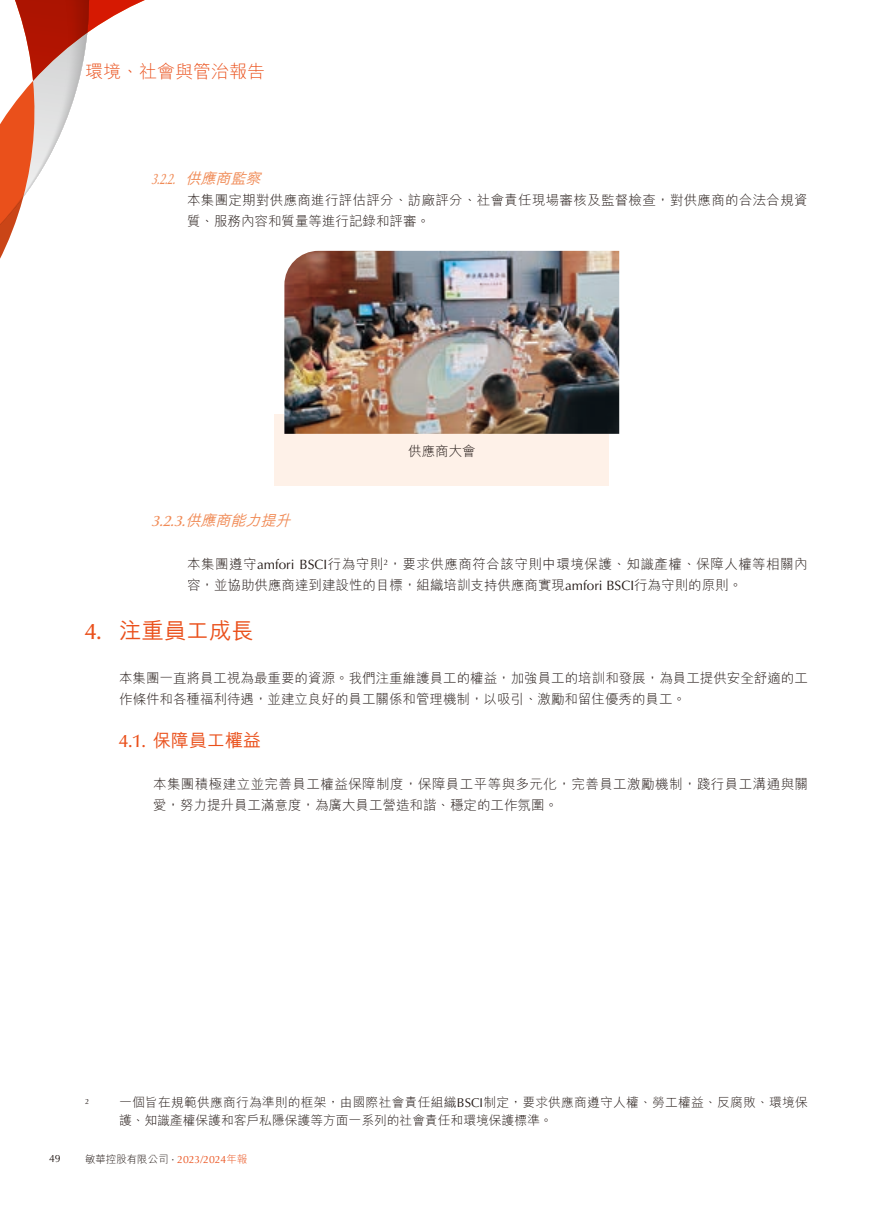
<style>
.page{position:relative;width:893px;height:1212px;background:#fff}
.page>*{position:absolute;margin:0;border:0;box-sizing:border-box;transform-origin:0 0}
.t1{font:500 22.5px "M Hei HK";color:#ea501b}
.t2{font:500 22.5px "Optima LT Std";color:#ea501b}
.t3{font:300 18px "M Hei HK";color:#ea501b}
.t4{font:500 18px "M Hei HK";color:#ea501b}
.t5{font:italic 500 15px "Optima LT Std";color:#f08a55;scale:.7 1}
.t6{font:italic 500 15px "M Hei HK";color:#f08a55}
.t7{font:italic 500 15px "Optima LT Std";color:#f08a55}
.t8{font:300 13.5px/21px "M Hei HK";color:#231916}
.t9{font:300 13.5px/21px "M Hei HK";letter-spacing:.035em;color:#231916}
.t10{font:300 13.5px/21px "M Hei HK";letter-spacing:.02em;color:#231916}
.t11{font:13.5px "Optima LT Std";color:#231916}
.t12{font:300 12.75px "M Hei HK";letter-spacing:.02em;color:#231916}
.t13{font:300 12.75px "M Hei HK";color:#231916}
.t14{font:10.5px "Optima LT Std";letter-spacing:-.005em;color:#ea501b}
.t15{font:10.5px "Optima LT Std";color:#231916}
.t16{font:7.8px "Optima LT Std";color:#231916}
.t17{font:7.5px "Optima LT Std";color:#231916}
.s1{font-family:"M Hei HK"}
.s2{font-family:"M Hei HK";font-weight:300}
.s3{font-family:"Optima LT Std";font-weight:400}
.s4{font-family:"M Hei HK";font-weight:300;font-size:13.5px}
.s5{font-family:"Optima LT Std"}
.s6{font-family:"M Hei HK";font-weight:300;color:#231916}
.s7{color:#231916}
</style>
<div class="page">
<svg style="left:0;top:0;width:145px;height:259px"></svg>
<div style="left:274px;top:415px;width:335px;height:71px;background:#fef1e8"></div>
<img style="left:284px;top:251px;width:335px;height:183px">
<h2 class="t3" style="left:85px;top:62px;width:181px">環境、社會與管治報告</h2>
<p class="t5" style="left:152px;top:170px;width:165px">3.2.2. <span class="s1">供應商監察</span></p>
<p class="t10" style="left:187px;top:189px;width:622px">本集團定期對供應商進行評估評分、訪廠評分、社會責任現場審核及監督檢查，對供應商的合法合規資質、服務內容和質量等進行記錄和評審。</p>
<p class="t8" style="left:408px;top:440px;width:69px">供應商大會</p>
<h1 class="t2" style="left:85px;top:619px;width:18px">4.</h1>
<p class="t6" style="left:186px;top:510px;width:112px">供應商能力提升</p>
<p class="t7" style="left:152px;top:513px;width:40px">3.2.3.</p>
<p class="t9" style="left:403px;top:553px;width:407px">要求供應商符合該守則中環境保護、知識產權、保障人權等相關內</p>
<p class="t11" style="left:187px;top:556px;width:198px"><span class="s2">本集團遵守</span>amfori BSCI<span class="s2">行為守則</span></p>
<p class="t8" style="left:187px;top:574px;width:557px">容，並協助供應商達到建設性的目標，組織培訓支持供應商實現<span class="s3">amfori BSCI</span>行為守則的原則。</p>
<h1 class="t1" style="left:119px;top:615px;width:136px">注重員工成長</h1>
<p class="t16" style="left:384px;top:558px;width:20px">2<span class="s4">，</span></p>
<p class="t8" style="left:119px;top:667px;width:690px">本集團一直將員工視為最重要的資源。我們注重維護員工的權益，加強員工的培訓和發展，為員工提供安全舒適的工作條件和各種福利待遇，並建立良好的員工關係和管理機制，以吸引、激勵和留住優秀的員工。</p>
<h2 class="t4" style="left:119px;top:727px;width:144px"><span class="s5">4.1.</span> 保障員工權益</h2>
<p class="t9" style="left:153px;top:773px;width:656px">本集團積極建立並完善員工權益保障制度，保障員工平等與多元化，完善員工激勵機制，踐行員工溝通與關愛，努力提升員工滿意度，為廣大員工營造和諧、穩定的工作氛圍。</p>
<p class="t15" style="left:49px;top:1153px;width:13px">49</p>
<p class="t17" style="left:85px;top:1097px;width:6px">2</p>
<p class="t12" style="left:119px;top:1096px;width:690px">一個旨在規範供應商行為準則的框架，由國際社會責任組織<span class="s3">BSCI</span>制定，要求供應商遵守人權、勞工權益、反腐敗、環境保</p>
<p class="t13" style="left:119px;top:1114px;width:435px">護、知識產權保護和客戶私隱保護等方面一系列的社會責任和環境保護標準。</p>
<p class="t14" style="left:85px;top:1153px;width:164px"><span class="s6">敏華控股有限公司</span> <span class="s7">·</span> 2023/2024<span class="s2">年報</span></p>
</div>
